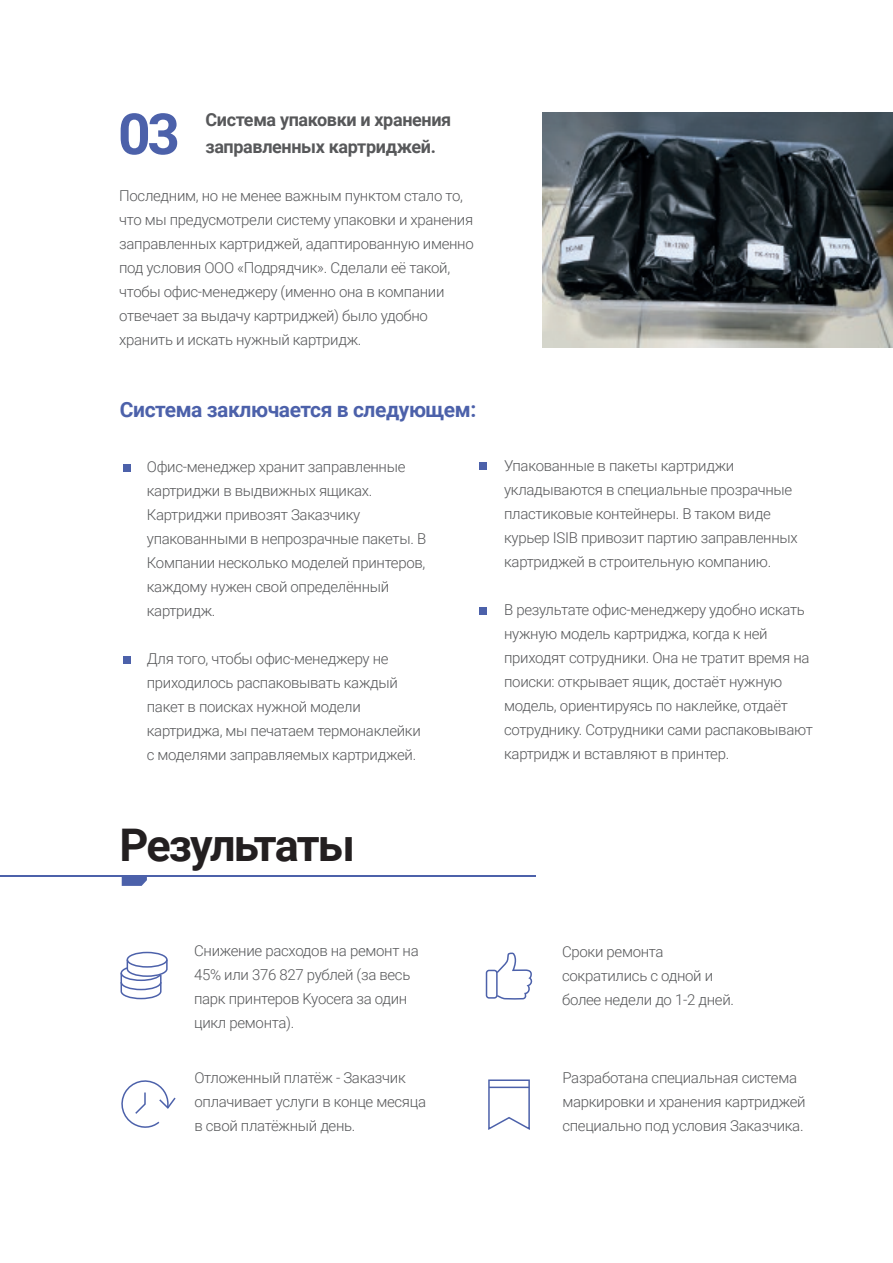
<style>
.page{position:relative;width:893px;height:1263px;background:#fff}
.page>*{position:absolute;margin:0;border:0;box-sizing:border-box;transform-origin:0 0}
.t1{font:700 57px "Roboto";color:#4c61aa}
.t2{font:700 45px "Roboto";letter-spacing:-.045em;color:#231f20}
.t3{font:700 21px "Roboto";letter-spacing:-.02em;color:#4c61aa}
.t4{font:700 18px "Roboto";letter-spacing:-.02em;color:#57585a}
.t5{font:300 15px/24px "Roboto";letter-spacing:-.02em;color:#57585a}
</style>
<div class="page">
<hr style="left:0;top:875px;width:535px;height:1px;background:#4c61aa">
<svg style="left:122px;top:876px;width:25px;height:10px"></svg>
<div style="left:123px;top:464px;width:8px;height:7px;background:#4c61aa"></div>
<div style="left:123px;top:656px;width:8px;height:8px;background:#4c61aa"></div>
<img style="left:543px;top:113px;width:350px;height:234px">
<div style="left:479px;top:462px;width:8px;height:8px;background:#4c61aa"></div>
<div style="left:479px;top:607px;width:8px;height:8px;background:#4c61aa"></div>
<svg style="left:121px;top:1080px;width:55px;height:48px"></svg>
<div style="left:127px;top:952px;width:41px;height:16px;border:2px solid #4c61aa;border-radius:50%"></div>
<svg style="left:120px;top:958px;width:48px;height:42px"></svg>
<svg style="left:488px;top:1079px;width:42px;height:51px"></svg>
<hr style="left:489px;top:1086px;width:40px;height:2px;background:#4c61aa">
<div style="left:486px;top:970px;width:12px;height:29px;border:2px solid #4c61aa;border-radius:3px"></div>
<svg style="left:496px;top:952px;width:37px;height:48px"></svg>
<h1 class="t1" style="left:118px;top:94px;width:64px">03</h1>
<p class="t4" style="left:205px;top:107px;width:247px">Система упаковки и хранения</p>
<p class="t4" style="left:205px;top:134px;width:232px">заправленных картриджей.</p>
<p class="t5" style="left:119px;top:183px;width:356px">Последним, но не менее важным пунктом стало то, что мы предусмотрели систему упаковки и хранения заправленных картриджей, адаптированную именно под условия ООО «Подрядчик». Сделали её такой, чтобы офис-менеджеру (именно она в компании отвечает за выдачу картриджей) было удобно хранить и искать нужный картридж.</p>
<h3 class="t3" style="left:120px;top:395px;width:358px">Система заключается в следующем:</h3>
<p class="t5" style="left:147px;top:454px;width:281px">Офис-менеджер хранит заправленные картриджи в выдвижных ящиках.<br>Картриджи привозят Заказчику упакованными в непрозрачные пакеты. В<br>Компании несколько моделей принтеров, каждому нужен свой определённый картридж.</p>
<p class="t5" style="left:147px;top:646px;width:275px">Для того, чтобы офис-менеджеру не приходилось распаковывать каждый пакет в поисках нужной модели картриджа, мы печатаем термонаклейки с моделями заправляемых картриджей.</p>
<h2 class="t2" style="left:119px;top:813px;width:237px">Результаты</h2>
<p class="t5" style="left:504px;top:453px;width:295px">Упакованные в пакеты картриджи укладываются в специальные прозрачные пластиковые контейнеры. В таком виде курьер ISIB привозит партию заправленных картриджей в строительную компанию.</p>
<p class="t5" style="left:504px;top:597px;width:310px">В результате офис-менеджеру удобно искать нужную модель картриджа, когда к ней приходят сотрудники. Она не тратит время на поиски: открывает ящик, достаёт нужную модель, ориентируясь по наклейке, отдаёт сотруднику. Сотрудники сами распаковывают картридж и вставляют в принтер.</p>
<p class="t5" style="left:194px;top:938px;width:226px">Снижение расходов на ремонт на<br>45% или 376 827 рублей (за весь парк принтеров Kyocera за один цикл ремонта).</p>
<p class="t5" style="left:562px;top:939px;width:173px">Сроки ремонта сократились с одной и более недели до 1-2 дней.</p>
<p class="t5" style="left:194px;top:1065px;width:233px">Отложенный платёж - Заказчик оплачивает услуги в конце месяца в свой платёжный день.</p>
<p class="t5" style="left:562px;top:1065px;width:245px">Разработана специальная система маркировки и хранения картриджей специально под условия Заказчика.</p>
</div>
